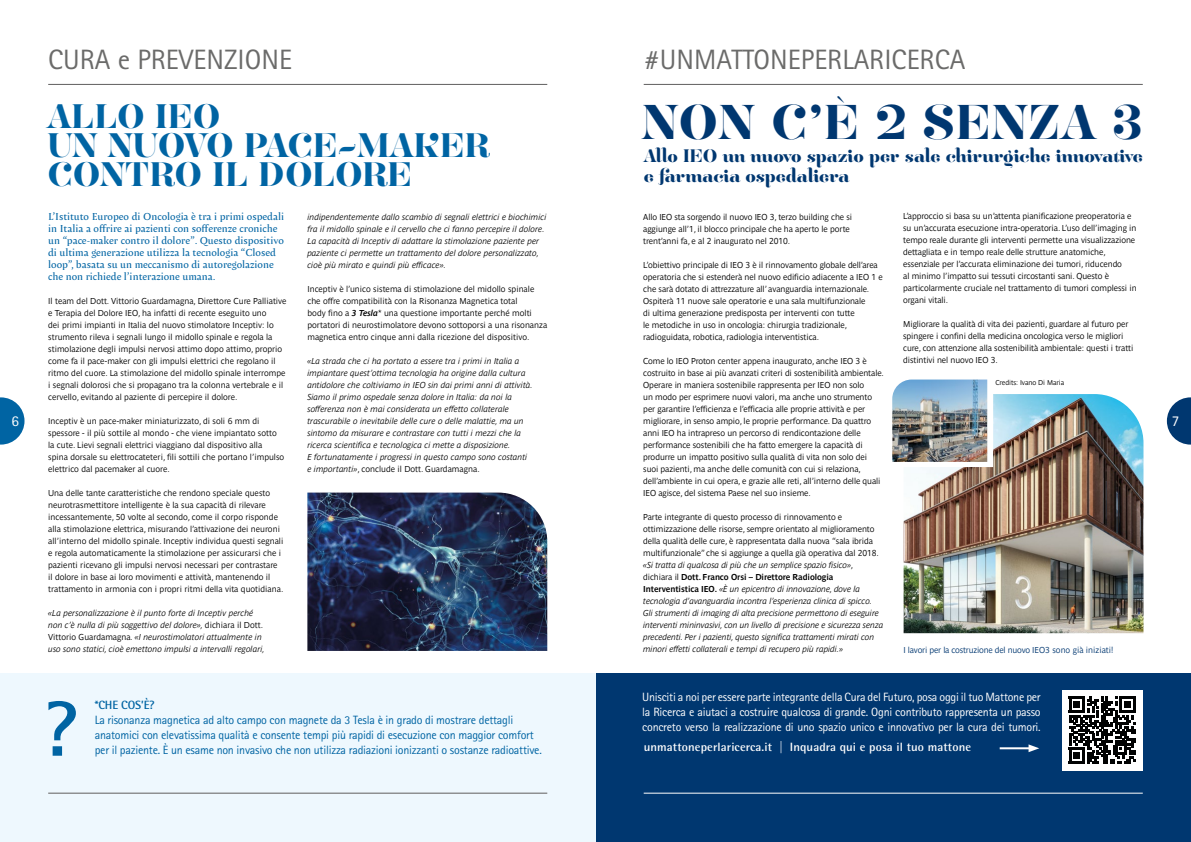
<style>
.page{position:relative;width:1191px;height:842px;background:#fff}
.page>*{position:absolute;margin:0;border:0;box-sizing:border-box;transform-origin:0 0}
.t1{font:700 78.1px "Rotis Semi Sans Std";color:#0064a3}
.t2{font:600 41.6px "Hera Big";letter-spacing:.025em;color:#003770}
.t3{font:600 29px/29px "Hera Big";letter-spacing:.01em;color:#0064a3}
.t4{font:28px "Rotis Sans Serif Std";color:#6b6b6a}
.t5{font:600 15.4px/20px "Hera Big";color:#003770}
.t6{font:15px "Rotis Sans Serif Std";color:#fff}
.t7{font:12px/15px "Rotis Sans Serif Std";letter-spacing:-.02em;color:#0064a3}
.t8{font:12px/15px "Rotis Sans Serif Std";letter-spacing:-.02em;color:#fff;text-align:justify}
.t9{font:700 12px "Rotis Semi Sans Std";letter-spacing:.01em;color:#fff}
.t10{font:700 12px "Rotis Semi Sans Std";letter-spacing:-.01em;color:#0064a3}
.t11{font:10px/12px "Amster";color:#0064a3}
.t12{font:8.5px/12px "Parisine Std Gris";letter-spacing:-.01em;color:#000}
.t13{font:italic 8.5px/12px "Parisine Std Gris";color:#000}
.t14{font:8.5px "Parisine Std Gris";letter-spacing:-.02em;color:#003770}
.t15{font:7px "Parisine Std Gris";letter-spacing:-.01em;color:#000}
.s1{font-style:normal}
.s2{font-weight:700;font-style:italic}
.s3{font-weight:700;font-style:normal}
.s4{font-family:"Rotis Sans Serif Std";font-weight:400}
</style>
<div class="page">
<hr style="left:643px;top:84px;width:499px;height:1px;background:#5f5e5e">
<hr style="left:48px;top:84px;width:499px;height:1px;background:#5f5e5e">
<div style="left:595px;top:673px;width:596px;height:168px;background:#003770"></div>
<div style="left:0;top:673px;width:595px;height:168px;background:#eef8fe"></div>
<img style="left:307px;top:493px;width:240px;height:158px">
<img style="left:903px;top:394px;width:240px;height:239px">
<svg style="left:0;top:397px;width:25px;height:48px"></svg>
<svg style="left:1166px;top:397px;width:25px;height:48px"></svg>
<hr style="left:48px;top:793px;width:499px;height:1px;background:#5f5e5e">
<hr style="left:643px;top:793px;width:499px;height:1px;background:#fff">
<svg style="left:903px;top:379px;width:90px;height:88px"></svg>
<img style="left:892px;top:379px;width:95px;height:83px">
<hr style="left:999px;top:747px;width:33px;height:2px;background:#fff">
<svg style="left:1028px;top:744px;width:11px;height:8px"></svg>
<div style="left:1062px;top:690px;width:80px;height:81px;background:#fff"></div>
<svg style="left:1068px;top:697px;width:67px;height:67px"></svg>
<hr style="left:1068px;top:761px;width:17px;height:3px;background:#010202">
<div style="left:1073px;top:752px;width:7px;height:7px;background:#010202"></div>
<h3 class="t4" style="left:48px;top:43px;width:245px">CURA e PREVENZIONE</h3>
<h3 class="t3" style="left:47px;top:102px;width:443px">ALLO IEO<br>UN NUOVO PACE-MAKER<br>CONTRO IL DOLORE</h3>
<h2 class="t2" style="left:642px;top:89px;width:501px">NON C’È 2 SENZA 3</h2>
<p class="t11" style="left:48px;top:210px;width:237px">L’Istituto Europeo di Oncologia è tra i primi ospedali in Italia a offrire ai pazienti con sofferenze croniche un “pace-maker contro il dolore”. Questo dispositivo di ultima generazione utilizza la tecnologia “Closed loop”, basata su un meccanismo di autoregolazione che non richiede l’interazione umana.</p>
<p class="t12" style="left:48px;top:294px;width:240px">Il team del Dott. Vittorio Guardamagna, Direttore Cure Palliative e Terapia del Dolore IEO, ha infatti di recente eseguito uno<br>dei primi impianti in Italia del nuovo stimolatore Inceptiv: lo strumento rileva i segnali lungo il midollo spinale e regola la stimolazione degli impulsi nervosi attimo dopo attimo, proprio come fa il pace-maker con gli impulsi elettrici che regolano il ritmo del cuore. La stimolazione del midollo spinale interrompe i segnali dolorosi che si propagano tra la colonna vertebrale e il cervello, evitando al paziente di percepire il dolore.</p>
<p class="t12" style="left:48px;top:415px;width:238px">Inceptiv è un pace-maker miniaturizzato, di soli 6 mm di spessore - il più sottile al mondo - che viene impiantato sotto la cute. Lievi segnali elettrici viaggiano dal dispositivo alla<br>spina dorsale su elettrocateteri, fili sottili che portano l’impulso elettrico dal pacemaker al cuore.</p>
<p class="t12" style="left:48px;top:487px;width:237px">Una delle tante caratteristiche che rendono speciale questo neurotrasmettitore intelligente è la sua capacità di rilevare incessantemente, 50 volte al secondo, come il corpo risponde alla stimolazione elettrica, misurando l’attivazione dei neuroni all’interno del midollo spinale. Inceptiv individua questi segnali e regola automaticamente la stimolazione per assicurarsi che i pazienti ricevano gli impulsi nervosi necessari per contrastare il dolore in base ai loro movimenti e attività, mantenendo il trattamento in armonia con i propri ritmi della vita quotidiana.</p>
<p class="t13" style="left:48px;top:607px;width:218px">«La personalizzazione è il punto forte di Inceptiv perché non c’è nulla di più soggettivo del dolore», <span class="s1">dichiara il Dott.<br>Vittorio Guardamagna</span>. «I neurostimolatori attualmente in uso sono statici, cioè emettono impulsi a intervalli regolari,</p>
<h3 class="t4" style="left:643px;top:43px;width:323px">#UNMATTONEPERLARICERCA</h3>
<h3 class="t5" style="left:643px;top:146px;width:500px">Allo IEO un nuovo spazio per sale chirurgiche innovative e farmacia ospedaliera</h3>
<p class="t12" style="left:903px;top:210px;width:235px">L’approccio si basa su un’attenta pianificazione preoperatoria e su un’accurata esecuzione intra-operatoria. L’uso dell’imaging in tempo reale durante gli interventi permette una visualizzazione dettagliata e in tempo reale delle strutture anatomiche, essenziale per l’accurata eliminazione dei tumori, riducendo<br>al minimo l’impatto sui tessuti circostanti sani. Questo è particolarmente cruciale nel trattamento di tumori complessi in organi vitali.</p>
<p class="t12" style="left:903px;top:318px;width:232px">Migliorare la qualità di vita dei pazienti, guardare al futuro per spingere i confini della medicina oncologica verso le migliori cure, con attenzione alla sostenibilità ambientale: questi i tratti distintivi nel nuovo IEO 3.</p>
<p class="t13" style="left:307px;top:211px;width:241px">indipendentemente dallo scambio di segnali elettrici e biochimici fra il midollo spinale e il cervello che ci fanno percepire il dolore.<br>La capacità di Inceptiv di adattare la stimolazione paziente per paziente ci permette un trattamento del dolore personalizzato, cioè più mirato e quindi più efficace».</p>
<p class="t12" style="left:307px;top:283px;width:241px">Inceptiv è l’unico sistema di stimolazione del midollo spinale che offre compatibilità con la Risonanza Magnetica total<br>body fino a <span class="s2">3 Tesla</span>* una questione importante perché molti portatori di neurostimolatore devono sottoporsi a una risonanza magnetica entro cinque anni dalla ricezione del dispositivo.</p>
<p class="t13" style="left:307px;top:355px;width:227px">«La strada che ci ha portato a essere tra i primi in Italia a impiantare quest’ottima tecnologia ha origine dalla cultura antidolore che coltiviamo in IEO sin dai primi anni di attività.<br>Siamo il primo ospedale senza dolore in Italia: da noi la sofferenza non è mai considerata un effetto collaterale trascurabile o inevitabile delle cure o delle malattie, ma un sintomo da misurare e contrastare con tutti i mezzi che la ricerca scientifica e tecnologica ci mette a disposizione.<br>E fortunatamente i progressi in questo campo sono costanti e importanti»<span class="s1">, conclude il Dott. Guardamagna.</span></p>
<p class="t12" style="left:643px;top:211px;width:210px">Allo IEO sta sorgendo il nuovo IEO 3, terzo building che si aggiunge all’1, il blocco principale che ha aperto le porte trent’anni fa, e al 2 inaugurato nel 2010.</p>
<p class="t12" style="left:643px;top:259px;width:241px">L’obiettivo principale di IEO 3 è il rinnovamento globale dell’area operatoria che si estenderà nel nuovo edificio adiacente a IEO 1 e che sarà dotato di attrezzature all’ avanguardia internazionale.<br>Ospiterà 11 nuove sale operatorie e una sala multifunzionale<br>di ultima generazione predisposta per interventi con tutte<br>le metodiche in uso in oncologia: chirurgia tradizionale, radioguidata, robotica, radiologia interventistica.</p>
<p class="t12" style="left:643px;top:355px;width:242px">Come lo IEO Proton center appena inaugurato, anche IEO 3 è costruito in base ai più avanzati criteri di sostenibilità ambientale.<br>Operare in maniera sostenibile rappresenta per IEO non solo<br>un modo per esprimere nuovi valori, ma anche uno strumento per garantire l’efficienza e l’efficacia alle proprie attività e per migliorare, in senso ampio, le proprie performance. Da quattro anni IEO ha intrapreso un percorso di rendicontazione delle performance sostenibili che ha fatto emergere la capacità di produrre un impatto positivo sulla qualità di vita non solo dei suoi pazienti, ma anche delle comunità con cui si relaziona, dell’ambiente in cui opera, e grazie alle reti, all’interno delle quali IEO agisce, del sistema Paese nel suo insieme.</p>
<p class="t13" style="left:643px;top:511px;width:241px"><span class="s1">Parte integrante di questo processo di rinnovamento e ottimizzazione delle risorse, sempre orientato al miglioramento della qualità delle cure, è rappresentata dalla nuova “sala ibrida multifunzionale” che si aggiunge a quella già operativa dal 2018. </span>«Si tratta di qualcosa di più che un semplice spazio fisico»<span class="s1">, dichiara il</span> <span class="s3">Dott. Franco Orsi – Direttore Radiologia Interventistica IEO.</span> «È un epicentro di innovazione, dove la tecnologia d’avanguardia incontra l’esperienza clinica di spicco.<br>Gli strumenti di imaging di alta precisione permettono di eseguire interventi mininvasivi, con un livello di precisione e sicurezza senza precedenti. Per i pazienti, questo significa trattamenti mirati con minori effetti collaterali e tempi di recupero più rapidi.»</p>
<p class="t15" style="left:995px;top:379px;width:70px">Credits: Ivano Di Maria</p>
<h3 class="t6" style="left:12px;top:412px;width:9px">6</h3>
<h3 class="t6" style="left:1172px;top:412px;width:9px">7</h3>
<p class="t14" style="left:903px;top:645px;width:211px">I lavori per la costruzione del nuovo IEO3 sono già iniziati!</p>
<h1 class="t1" style="left:45px;top:681px;width:36px">?</h1>
<h3 class="t10" style="left:95px;top:697px;width:61px">*CHE COS’È?</h3>
<p class="t7" style="left:95px;top:712px;width:448px">La risonanza magnetica ad alto campo con magnete da 3 Tesla è in grado di mostrare dettagli anatomici con elevatissima qualità e consente tempi più rapidi di esecuzione con maggior comfort per il paziente. È un esame non invasivo che non utilizza radiazioni ionizzanti o sostanze radioattive.</p>
<p class="t8" style="left:642px;top:690px;width:400px">Unisciti a noi per essere parte integrante della Cura del Futuro, posa oggi il tuo Mattone per la Ricerca e aiutaci a costruire qualcosa di grande. Ogni contributo rappresenta un passo concreto verso la realizzazione di uno spazio unico e innovativo per la cura dei tumori.</p>
<h3 class="t9" style="left:643px;top:739px;width:329px">unmattoneperlaricerca.it <span class="s4">|</span> Inquadra qui e posa il tuo mattone</h3>
</div>
